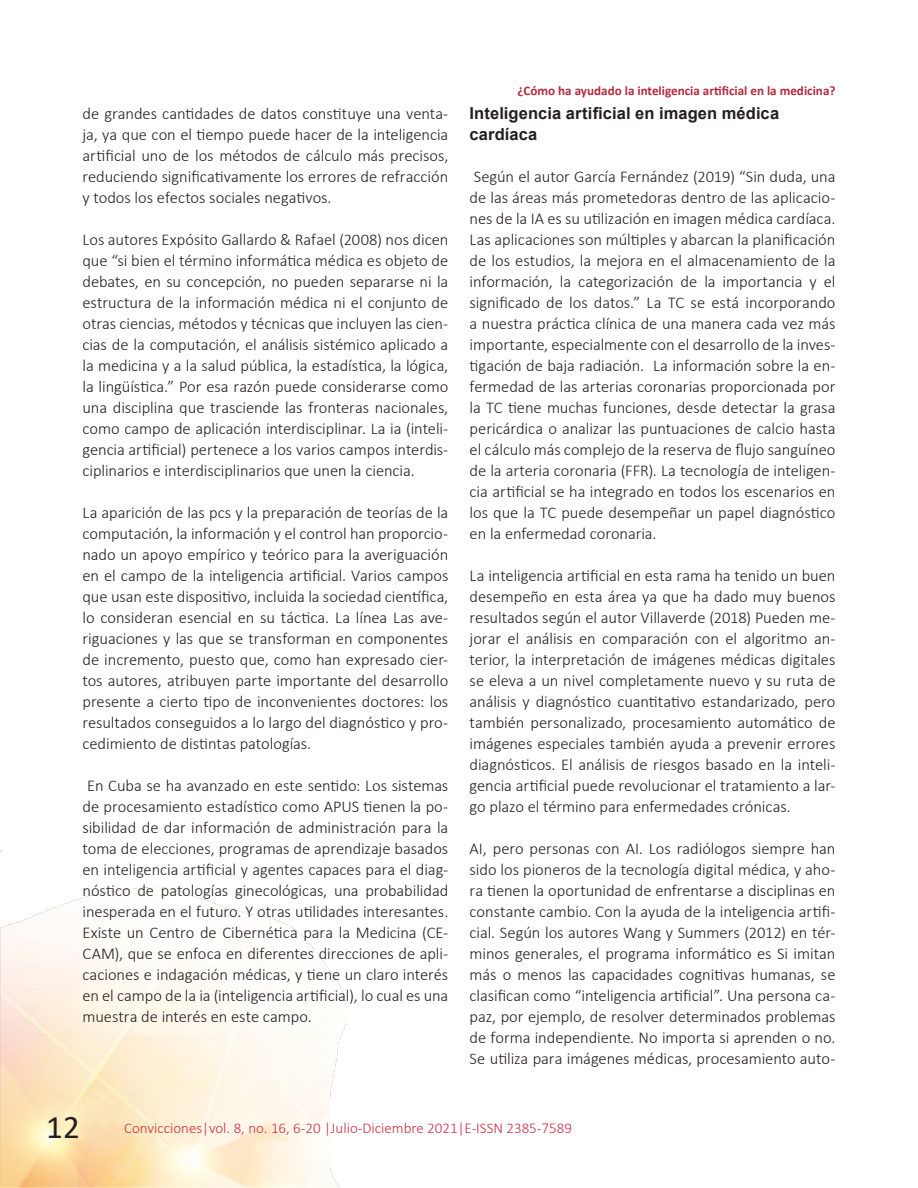
<style>
.page{position:relative;width:918px;height:1188px;background:#fff}
.page>*{position:absolute;margin:0;border:0;box-sizing:border-box;transform-origin:0 0}
.t1{font:33px "Calibri";color:#231f20}
.t2{font:300 16.5px/21px "Calibri";letter-spacing:-.005em;color:#231f20;text-align:justify}
.Sub2{font:700 16.5px/21px "Arial";letter-spacing:.005em;color:#231f20}
.t3{font:300 15px "Calibri";color:#cd2d3f}
.t4{font:700 13.05px "Calibri";color:#b5283e}
</style>
<div class="page">
<img style="left:0;top:850px;width:346px;height:338px">
<p class="t2" style="left:82px;top:103px;width:367px">de grandes cantidades de datos constituye una venta&shy;ja, ya que con el tiempo puede hacer de la inteligencia artificial uno de los métodos de cálculo más precisos, reduciendo significativamente los errores de refracción y todos los efectos sociales negativos.</p>
<p class="t2" style="left:82px;top:229px;width:367px">Los autores Expósito Gallardo &amp; Rafael (2008) nos dicen que “si bien el término informática médica es objeto de debates, en su concepción, no pueden separarse ni la estructura de la información médica ni el conjunto de otras ciencias, métodos y técnicas que incluyen las cien&shy;cias de la computación, el análisis sistémico aplicado a la medicina y a la salud pública, la estadística, la lógica, la lingüística.” Por esa razón puede considerarse como una disciplina que trasciende las fronteras nacionales, como campo de aplicación interdisciplinar. La ia (inteli&shy;gencia artificial) pertenece a los varios campos interdis&shy;ciplinarios e interdisciplinarios que unen la ciencia.</p>
<p class="t2" style="left:82px;top:502px;width:367px">La aparición de las pcs y la preparación de teorías de la computación, la información y el control han proporcio&shy;nado un apoyo empírico y teórico para la averiguación en el campo de la inteligencia artificial. Varios campos que usan este dispositivo, incluida la sociedad científica, lo consideran esencial en su táctica. La línea Las ave&shy;riguaciones y las que se transforman en componentes de incremento, puesto que, como han expresado cier&shy;tos autores, atribuyen parte importante del desarrollo presente a cierto tipo de inconvenientes doctores: los resultados conseguidos a lo largo del diagnóstico y pro&shy;cedimiento de distintas patologías.</p>
<p class="t2" style="left:82px;top:775px;width:367px">En Cuba se ha avanzado en este sentido: Los sistemas de procesamiento estadístico como APUS tienen la po&shy;sibilidad de dar información de administración para la toma de elecciones, programas de aprendizaje basados en inteligencia artificial y agentes capaces para el diag&shy;nóstico de patologías ginecológicas, una probabilidad inesperada en el futuro. Y otras utilidades interesantes.<br>Existe un Centro de Cibernética para la Medicina (CE-CAM), que se enfoca en diferentes direcciones de apli&shy;caciones e indagación médicas, y tiene un claro interés en el campo de la ia (inteligencia artificial), lo cual es una muestra de interés en este campo.</p>
<p class="t4" style="left:518px;top:81px;width:320px">¿Cómo ha ayudado la inteligencia artificial en la medicina?</p>
<p class="Sub2" style="left:470px;top:102px;width:311px">Inteligencia artificial en imagen médica cardíaca</p>
<p class="t2" style="left:470px;top:165px;width:367px">Según el autor García Fernández (2019) “Sin duda, una de las áreas más prometedoras dentro de las aplicacio&shy;nes de la IA es su utilización en imagen médica cardíaca.<br>Las aplicaciones son múltiples y abarcan la planificación de los estudios, la mejora en el almacenamiento de la información, la categorización de la importancia y el significado de los datos.” La TC se está incorporando a nuestra práctica clínica de una manera cada vez más importante, especialmente con el desarrollo de la inves&shy;tigación de baja radiación. La información sobre la en&shy;fermedad de las arterias coronarias proporcionada por la TC tiene muchas funciones, desde detectar la grasa pericárdica o analizar las puntuaciones de calcio hasta el cálculo más complejo de la reserva de flujo sanguíneo de la arteria coronaria (FFR). La tecnología de inteligen&shy;cia artificial se ha integrado en todos los escenarios en los que la TC puede desempeñar un papel diagnóstico en la enfermedad coronaria.</p>
<p class="t2" style="left:470px;top:564px;width:367px">La inteligencia artificial en esta rama ha tenido un buen desempeño en esta área ya que ha dado muy buenos resultados según el autor Villaverde (2018) Pueden me&shy;jorar el análisis en comparación con el algoritmo an&shy;terior, la interpretación de imágenes médicas digitales se eleva a un nivel completamente nuevo y su ruta de análisis y diagnóstico cuantitativo estandarizado, pero también personalizado, procesamiento automático de imágenes especiales también ayuda a prevenir errores diagnósticos. El análisis de riesgos basado en la inteli&shy;gencia artificial puede revolucionar el tratamiento a lar&shy;go plazo el término para enfermedades crónicas.</p>
<p class="t2" style="left:470px;top:837px;width:367px">AI, pero personas con AI. Los radiólogos siempre han sido los pioneros de la tecnología digital médica, y aho&shy;ra tienen la oportunidad de enfrentarse a disciplinas en constante cambio. Con la ayuda de la inteligencia artifi&shy;cial. Según los autores Wang y Summers (2012) en tér&shy;minos generales, el programa informático es Si imitan más o menos las capacidades cognitivas humanas, se clasifican como “inteligencia artificial”. Una persona ca&shy;paz, por ejemplo, de resolver determinados problemas de forma independiente. No importa si aprenden o no.<br>Se utiliza para imágenes médicas, procesamiento auto-</p>
<h1 class="t1" style="left:46px;top:1104px;width:35px">12</h1>
<p class="t3" style="left:124px;top:1119px;width:449px">Convicciones|vol. 8, no. 16, 6-20 |Julio-Diciembre 2021|E-ISSN 2385-7589</p>
</div>
